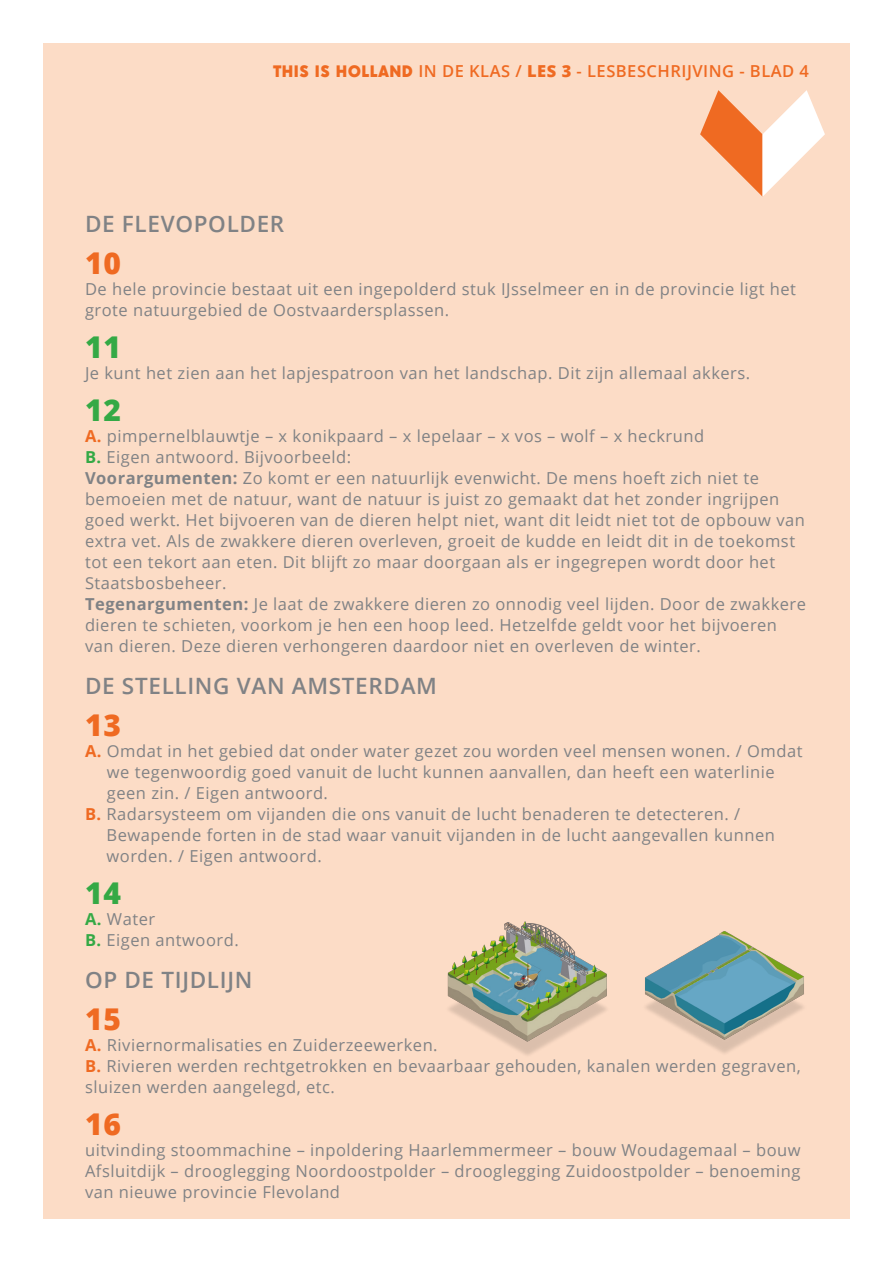
<style>
.page{position:relative;width:893px;height:1263px;background:#fcdcc6}
.page>*{position:absolute;margin:0;border:0;box-sizing:border-box;transform-origin:0 0}
.TIHOL_plat{font:800 30px "Open Sans";color:#34a945}
.TIHOL_plat-2{font:800 30px "Open Sans";color:#ef6a22}
.TIHOL_kopje_grijs_ka{font:800 30px "Open Sans";color:#ef6a22}
.TIHOL_kopje_grijs_ka-2{font:600 22.5px "Open Sans";letter-spacing:.03em;color:#808285}
.TIHOL_plat-3{font:16.5px/21px "Open Sans";letter-spacing:.03em;color:#808285}
.TIHOL_kopje_grijs_ka-3{font:16.5px/21px "Open Sans";letter-spacing:.03em;color:#808285}
.Brood{font:600 16.5px "Open Sans";letter-spacing:.03em;color:#ef6a22}
.s1{font-family:"Acre";font-weight:800}
.s2{font-weight:800}
.s3{font-weight:700;color:#ef6a22}
.s4{font-weight:700;color:#34a945}
.s5{font-weight:700}
</style>
<div class="page">
<div style="left:0;top:0;width:42px;height:1236px;background:#fff"></div>
<div style="left:0;top:0;width:893px;height:43px;background:#fff"></div>
<div style="left:0;top:1219px;width:893px;height:44px;background:#fff"></div>
<div style="left:850px;top:0;width:43px;height:1263px;background:#fff"></div>
<svg style="left:700px;top:90px;width:125px;height:107px"></svg>
<img style="left:447px;top:921px;width:160px;height:134px">
<img style="left:645px;top:931px;width:159px;height:122px">
<p class="Brood" style="left:273px;top:60px;width:537px"><span class="s1">THIS IS HOLLAND</span> IN DE KLAS / <span class="s2">LES 3</span> - LESBESCHRIJVING - BLAD 4</p>
<p class="TIHOL_kopje_grijs_ka-2" style="left:85px;top:208px;width:201px">DE FLEVOPOLDER</p>
<p class="TIHOL_plat-2" style="left:85px;top:240px;width:38px">10</p>
<p class="TIHOL_plat-3" style="left:85px;top:278px;width:712px">De hele provincie bestaat uit een ingepolderd stuk IJsselmeer en in de provincie ligt het grote natuurgebied de Oostvaardersplassen.</p>
<p class="TIHOL_plat" style="left:85px;top:324px;width:38px">11</p>
<p class="TIHOL_plat-3" style="left:85px;top:362px;width:667px">Je kunt het zien aan het lapjespatroon van het landschap. Dit zijn allemaal akkers.</p>
<p class="TIHOL_plat" style="left:85px;top:387px;width:38px">12</p>
<p class="TIHOL_plat-3" style="left:85px;top:425px;width:722px"><span class="s3">A.</span> pimpernelblauwtje – x konikpaard – x lepelaar – x vos – wolf – x heckrund<br><span class="s4">B.</span> Eigen antwoord. Bijvoorbeeld:<br><span class="s5">Voorargumenten:</span> Zo komt er een natuurlijk evenwicht. De mens hoeft zich niet te bemoeien met de natuur, want de natuur is juist zo gemaakt dat het zonder ingrijpen goed werkt. Het bijvoeren van de dieren helpt niet, want dit leidt niet tot de opbouw van extra vet. Als de zwakkere dieren overleven, groeit de kudde en leidt dit in de toekomst tot een tekort aan eten. Dit blijft zo maar doorgaan als er ingegrepen wordt door het Staatsbosbeheer.<br><span class="s5">Tegenargumenten:</span> Je laat de zwakkere dieren zo onnodig veel lijden. Door de zwakkere dieren te schieten, voorkom je hen een hoop leed. Hetzelfde geldt voor het bijvoeren van dieren. Deze dieren verhongeren daardoor niet en overleven de winter.</p>
<p class="TIHOL_kopje_grijs_ka-2" style="left:85px;top:670px;width:354px">DE STELLING VAN AMSTERDAM</p>
<p class="TIHOL_plat-2" style="left:85px;top:702px;width:38px">13</p>
<p class="TIHOL_plat-3" style="left:107px;top:740px;width:697px;text-indent:-22px"><span class="s3">A.</span> Omdat in het gebied dat onder water gezet zou worden veel mensen wonen. / Omdat we tegenwoordig goed vanuit de lucht kunnen aanvallen, dan heeft een waterlinie geen zin. / Eigen antwoord.</p>
<p class="TIHOL_plat-3" style="left:107px;top:803px;width:670px;text-indent:-22px"><span class="s3">B.</span> Radarsysteem om vijanden die ons vanuit de lucht benaderen te detecteren. /<br>Bewapende forten in de stad waar vanuit vijanden in de lucht aangevallen kunnen worden. / Eigen antwoord.</p>
<p class="TIHOL_plat" style="left:85px;top:870px;width:38px">14</p>
<p class="TIHOL_plat-3" style="left:85px;top:908px;width:155px"><span class="s4">A.</span> Water<br><span class="s4">B.</span> Eigen antwoord.</p>
<p class="TIHOL_kopje_grijs_ka-2" style="left:85px;top:964px;width:169px">OP DE TIJDLIJN</p>
<p class="TIHOL_kopje_grijs_ka" style="left:85px;top:996px;width:38px">15</p>
<p class="TIHOL_kopje_grijs_ka-3" style="left:85px;top:1034px;width:717px"><span class="s3">A.</span> Riviernormalisaties en Zuiderzeewerken.<br><span class="s3">B.</span> Rivieren werden rechtgetrokken en bevaarbaar gehouden, kanalen werden gegraven, sluizen werden aangelegd, etc.</p>
<p class="TIHOL_kopje_grijs_ka" style="left:85px;top:1101px;width:38px">16</p>
<p class="TIHOL_plat-3" style="left:85px;top:1139px;width:717px;text-align:justify">uitvinding stoommachine – inpoldering Haarlemmermeer – bouw Woudagemaal – bouw Afsluitdijk – drooglegging Noordoostpolder – drooglegging Zuidoostpolder – benoeming van nieuwe provincie Flevoland</p>
</div>
